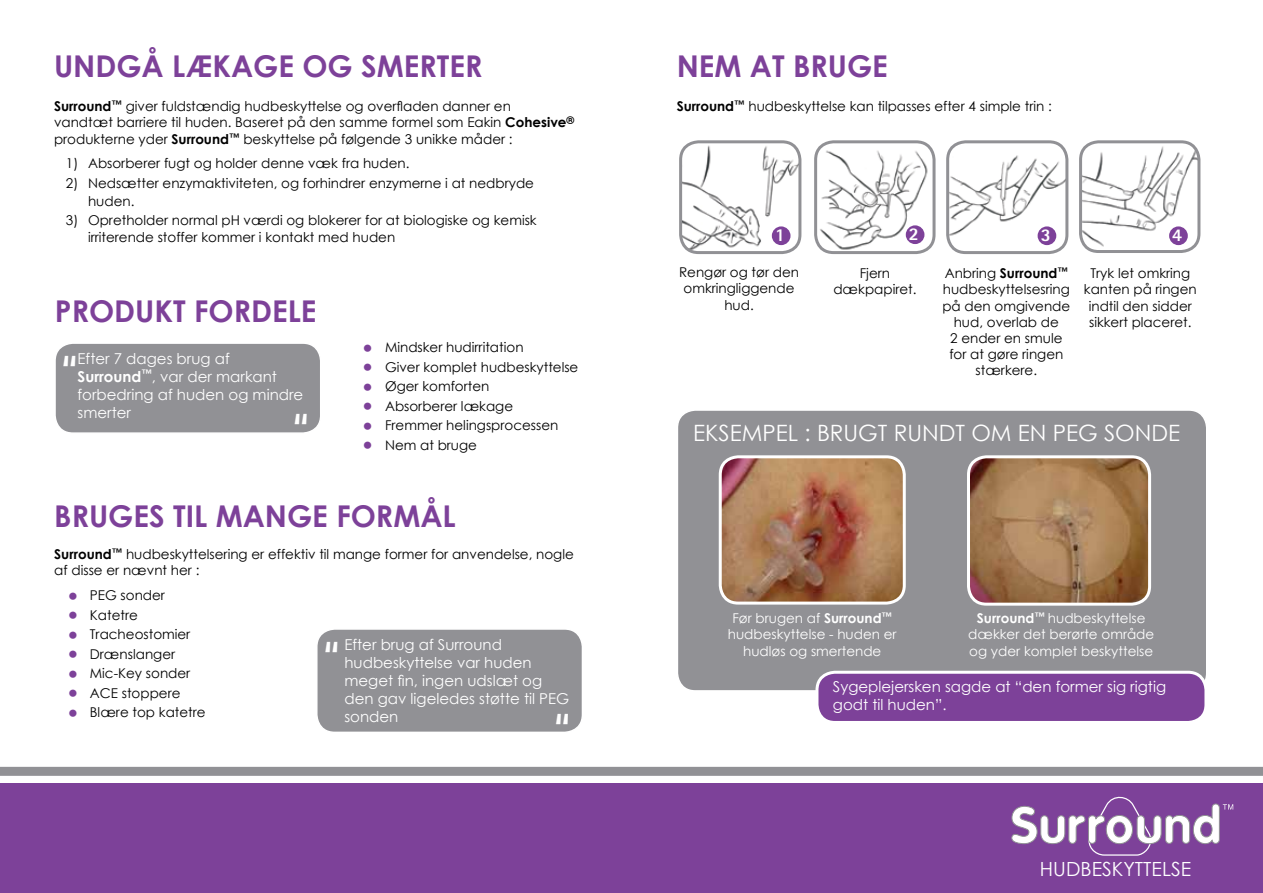
<style>
.page{position:relative;width:1263px;height:893px;background:#fff}
.page>*{position:absolute;margin:0;border:0;box-sizing:border-box;transform-origin:0 0}
.t1{font:48px "Agfa Rotis Sans Serif";color:#fff}
.t2{font:700 30px "Century Gothic";color:#7d4199}
.t3{font:700 24px/19.5px "Century Gothic";color:#7d4199;text-align:justify}
.t4{font:22.5px "Century Gothic";color:#fff}
.t5{font:19.5px "Century Gothic";color:#fff}
.t6{font:800 18px "Agfa Rotis Sans Serif";color:#fff}
.t7{font:15px/18px "Century Gothic";color:#fff}
.t8{font:13.5px/16.2px "Century Gothic";color:#000}
.t9{font:13.5px/16.2px "Century Gothic";color:#fff;text-align:center}
.s1{font-weight:700}
</style>
<div class="page">
<div style="left:0;top:783px;width:1263px;height:110px;background:#7d4199"></div>
<div style="left:0;top:767px;width:1263px;height:9px;background:#919195"></div>
<svg style="left:1011px;top:797px;width:222px;height:59px"></svg>
<img style="left:683px;top:142px;width:117px;height:111px">
<div style="left:679px;top:140px;width:122px;height:114px;border:3px solid #919195;border-radius:18px"></div>
<img style="left:818px;top:144px;width:116px;height:109px">
<div style="left:814px;top:140px;width:121px;height:114px;border:3px solid #919195;border-radius:18px"></div>
<img style="left:950px;top:150px;width:117px;height:93px">
<div style="left:946px;top:140px;width:122px;height:114px;border:3px solid #919195;border-radius:18px"></div>
<img style="left:1083px;top:142px;width:116px;height:106px">
<div style="left:1079px;top:140px;width:121px;height:113px;border:3px solid #919195;border-radius:18px"></div>
<div style="left:772px;top:226px;width:18px;height:19px;background:#7d4199;border-radius:50%"></div>
<div style="left:906px;top:225px;width:18px;height:19px;background:#7d4199;border-radius:50%"></div>
<div style="left:1037px;top:226px;width:19px;height:19px;background:#7d4199;border-radius:50%"></div>
<div style="left:1169px;top:226px;width:19px;height:19px;background:#7d4199;border-radius:50%"></div>
<div style="left:677px;top:410px;width:530px;height:281px;background:#919195;border-radius:18px"></div>
<div style="left:677px;top:409px;width:530px;height:283px;border:2px solid #fff;border-radius:18px"></div>
<img style="left:720px;top:459px;width:182px;height:142px">
<div style="left:719px;top:455px;width:187px;height:150px;border:3px solid #fff;border-radius:18px"></div>
<img style="left:971px;top:459px;width:176px;height:143px">
<div style="left:967px;top:455px;width:184px;height:151px;border:3px solid #fff;border-radius:18px"></div>
<div style="left:817px;top:672px;width:389px;height:50px;background:#7d4199;border-radius:18px"></div>
<div style="left:815px;top:671px;width:392px;height:53px;border:3px solid #fff;border-radius:18px"></div>
<div style="left:55px;top:343px;width:266px;height:90px;background:#919195;border-radius:18px"></div>
<div style="left:54px;top:342px;width:267px;height:92px;border:2px solid #fff;border-radius:18px"></div>
<div style="left:317px;top:629px;width:265px;height:103px;background:#919195;border-radius:18px"></div>
<div style="left:316px;top:628px;width:267px;height:105px;border:2px solid #fff;border-radius:18px"></div>
<h2 class="t2" style="left:54px;top:43px;width:430px">UNDGÅ LÆKAGE OG SMERTER</h2>
<p class="t8" style="left:54px;top:98px;width:522px"><span class="s1">Surround</span><sup>™</sup> giver fuldstændig hudbeskyttelse og overfladen danner en<br>vandtæt barriere til huden. Baseret på den samme formel som Eakin <span class="s1">Cohesive</span><sup>® </sup>produkterne yder <span class="s1">Surround</span><sup>™</sup> beskyttelse på følgende 3 unikke måder :</p>
<p class="t8" style="left:66px;top:154px;width:14px;line-height:19.5px">1)<br>2)</p>
<p class="t8" style="left:66px;top:212px;width:14px">3)</p>
<p class="t8" style="left:88px;top:154px;width:447px;line-height:19.5px">Absorberer fugt og holder denne væk fra huden.<br>Nedsætter enzymaktiviteten, og forhindrer enzymerne i at nedbryde</p>
<p class="t8" style="left:88px;top:191px;width:450px;line-height:19.5px">huden.<br>Opretholder normal pH værdi og blokerer for at biologiske og kemisk</p>
<p class="t8" style="left:88px;top:228px;width:309px">irriterende stoffer kommer i kontakt med huden</p>
<h2 class="t2" style="left:55px;top:289px;width:263px">PRODUKT FORDELE</h2>
<p class="t7" style="left:78px;top:349px;width:227px">Efter 7 dages brug af<br><span class="s1">Surround</span><sup>™</sup>, var der markant forbedring af huden og mindre smerter</p>
<h1 class="t1" style="left:61px;top:345px;width:18px">“</h1>
<h1 class="t1" style="left:292px;top:402px;width:18px">“</h1>
<h3 class="t3" style="left:361px;top:337px;width:16px">• • • • • •</h3>
<p class="t8" style="left:385px;top:338px;width:195px;line-height:19.5px">Mindsker hudirritation<br>Giver komplet hudbeskyttelse<br>Øger komforten<br>Absorberer lækage<br>Fremmer helingsprocessen<br>Nem at bruge</p>
<h2 class="t2" style="left:54px;top:493px;width:403px">BRUGES TIL MANGE FORMÅL</h2>
<p class="t8" style="left:54px;top:545px;width:521px"><span class="s1">Surround</span><sup>™</sup> hudbeskyttelsering er effektiv til mange former for anvendelse, nogle af disse er nævnt her :</p>
<p class="t8" style="left:90px;top:586px;width:117px;line-height:19.5px">PEG sonder<br>Katetre<br>Tracheostomier<br>Drænslanger<br>Mic-Key sonder<br>ACE stoppere<br>Blære top katetre</p>
<h3 class="t3" style="left:66px;top:585px;width:16px">• • • • • • •</h3>
<p class="t7" style="left:344px;top:635px;width:226px">Efter brug af Surround hudbeskyttelse var huden meget fin, ingen udslæt og den gav ligeledes støtte til PEG sonden</p>
<h1 class="t1" style="left:323px;top:631px;width:18px">“</h1>
<h1 class="t1" style="left:554px;top:702px;width:18px">“</h1>
<h2 class="t2" style="left:677px;top:43px;width:213px">NEM AT BRUGE</h2>
<p class="t8" style="left:677px;top:98px;width:377px"><span class="s1">Surround</span><sup>™</sup> hudbeskyttelse kan tilpasses efter 4 simple trin :</p>
<h3 class="t6" style="left:775px;top:224px;width:12px">1</h3>
<h3 class="t6" style="left:909px;top:223px;width:12px">2</h3>
<h3 class="t6" style="left:1041px;top:224px;width:12px">3</h3>
<h3 class="t6" style="left:1172px;top:224px;width:12px">4</h3>
<p class="t8" style="left:679px;top:264px;width:122px;text-align:center">Rengør og tør den omkringliggende hud.</p>
<p class="t8" style="left:833px;top:265px;width:85px;text-align:center">Fjern dækpapiret.</p>
<p class="t8" style="left:942px;top:265px;width:129px;text-align:center">Anbring <span class="s1">Surround</span><sup>™ </sup>hudbeskyttelsesring på den omgivende hud, overlab de<br>2 ender en smule for at gøre ringen stærkere.</p>
<p class="t8" style="left:1084px;top:265px;width:114px;text-align:center">Tryk let omkring kanten på ringen indtil den sidder sikkert placeret.</p>
<h3 class="t4" style="left:693px;top:418px;width:488px">EKSEMPEL : BRUGT RUNDT OM EN PEG SONDE</h3>
<p class="t9" style="left:728px;top:610px;width:170px">Før brugen af <span class="s1">Surround</span><sup>™ </sup>hudbeskyttelse - huden er hudløs og smertende</p>
<p class="t9" style="left:968px;top:610px;width:188px"><span class="s1">Surround</span><sup>™</sup> hudbeskyttelse dækker det berørte område og yder komplet beskyttelse</p>
<p class="t7" style="left:833px;top:677px;width:335px">Sygeplejersken sagde at “den former sig rigtig godt til huden”.</p>
<h3 class="t5" style="left:1040px;top:855px;width:153px">HUDBESKYTTELSE</h3>
</div>
